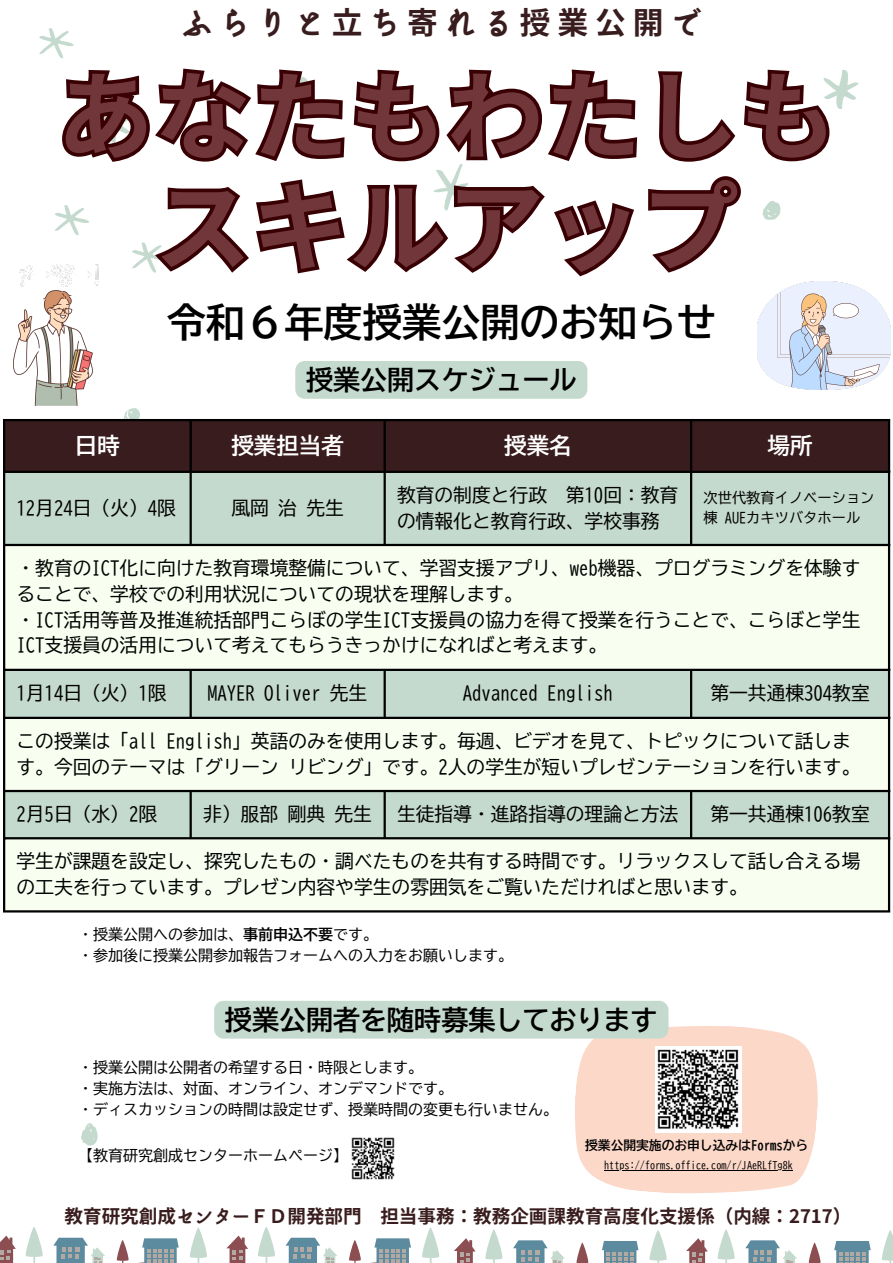
<style>
.page{position:relative;width:893px;height:1263px;background:#fff}
.page>*{position:absolute;margin:0;border:0;box-sizing:border-box;transform-origin:0 0}
.t1{font:700 97.5px/110.9px "Noto Sans CJ Ksc";color:#71363a;text-align:center}
.t2{font:700 39.22px "BIZUD Gothic";color:#000}
.t3{font:700 30.83px "irohakaku C";letter-spacing:.22em;color:#391c1d}
.t4{font:700 27.08px "BIZUD Gothic";color:#000}
.t5{font:700 22.5px "BIZUD Gothic";color:#fff}
.t6{font:18.75px/25.9px "BIZUD Gothic";color:#000}
.t7{font:700 18.6px "irohakaku C";color:#391c1d}
.t8{font:15px "BIZUD Gothic";color:#000}
.t9{font:14.25px/19.6px "BIZUD Gothic";color:#000}
.t10{font:700 12.75px "BIZUD Gothic";color:#000}
.t11{font:10.2px "BIZUD Gothic";color:#000}
.s1{font-weight:700}
</style>
<div class="page">
<svg style="left:762px;top:201px;width:18px;height:19px"></svg>
<svg style="left:81px;top:1123px;width:17px;height:22px"></svg>
<svg style="left:124px;top:408px;width:16px;height:11px"></svg>
<svg style="left:833px;top:70px;width:25px;height:39px"></svg>
<svg style="left:132px;top:242px;width:16px;height:27px"></svg>
<svg style="left:436px;top:166px;width:26px;height:7px"></svg>
<svg style="left:39px;top:28px;width:35px;height:30px"></svg>
<svg style="left:717px;top:1229px;width:18px;height:34px"></svg>
<svg style="left:808px;top:1242px;width:13px;height:21px"></svg>
<svg style="left:881px;top:1230px;width:12px;height:33px"></svg>
<svg style="left:686px;top:1238px;width:22px;height:25px"></svg>
<svg style="left:745px;top:1240px;width:52px;height:23px"></svg>
<svg style="left:834px;top:1241px;width:36px;height:22px"></svg>
<svg style="left:485px;top:1229px;width:18px;height:34px"></svg>
<svg style="left:576px;top:1242px;width:13px;height:21px"></svg>
<svg style="left:649px;top:1230px;width:18px;height:33px"></svg>
<svg style="left:0;top:1227px;width:475px;height:36px"></svg>
<svg style="left:513px;top:1240px;width:52px;height:23px"></svg>
<svg style="left:602px;top:1241px;width:36px;height:22px"></svg>
<div style="left:5px;top:421px;width:883px;height:50px;background:#391c1d"></div>
<div style="left:5px;top:473px;width:883px;height:71px;background:#c5dace"></div>
<svg style="left:5px;top:546px;width:883px;height:364px;fill:#f8fff1"></svg>
<hr style="left:3px;top:421px;width:2px;height:489px;background:#000">
<hr style="left:189px;top:421px;width:3px;height:123px;background:#000">
<hr style="left:189px;top:671px;width:3px;height:46px;background:#000">
<hr style="left:189px;top:792px;width:3px;height:45px;background:#000">
<hr style="left:383px;top:421px;width:3px;height:123px;background:#000">
<hr style="left:383px;top:671px;width:3px;height:46px;background:#000">
<hr style="left:383px;top:792px;width:3px;height:45px;background:#000">
<hr style="left:690px;top:421px;width:2px;height:123px;background:#000">
<hr style="left:690px;top:671px;width:2px;height:46px;background:#000">
<hr style="left:690px;top:792px;width:2px;height:45px;background:#000">
<hr style="left:888px;top:421px;width:2px;height:489px;background:#000">
<hr style="left:3px;top:419px;width:887px;height:2px;background:#000">
<hr style="left:3px;top:471px;width:887px;height:2px;background:#000">
<hr style="left:3px;top:544px;width:887px;height:2px;background:#000">
<hr style="left:3px;top:669px;width:887px;height:2px;background:#000">
<hr style="left:3px;top:717px;width:887px;height:2px;background:#000">
<hr style="left:3px;top:790px;width:887px;height:2px;background:#000">
<hr style="left:3px;top:837px;width:887px;height:2px;background:#000">
<hr style="left:3px;top:910px;width:887px;height:2px;background:#000">
<img style="left:14px;top:265px;width:85px;height:140px">
<img style="left:757px;top:281px;width:133px;height:108px">
<svg style="left:568px;top:1014px;width:250px;height:180px;fill:#fcd8c9"></svg>
<img style="left:655px;top:1047px;width:87px;height:85px">
<hr style="left:604px;top:1170px;width:189px;height:1px;background:#000">
<svg style="left:62px;top:68px;width:771px;height:98px"></svg>
<svg style="left:148px;top:173px;width:593px;height:104px"></svg>
<div style="left:295px;top:361px;width:292px;height:38px;background:#c5dace"></div>
<div style="left:214px;top:1001px;width:454px;height:37px;background:#c5dace;border-radius:9px"></div>
<img style="left:351px;top:1137px;width:44px;height:43px">
<svg style="left:55px;top:205px;width:34px;height:30px"></svg>
<p class="t3" style="left:181px;top:1px;width:521px">ふらりと立ち寄れる授業公開で</p>
<p class="t1" style="left:56px;top:56px;width:781px">あなたもわたしもスキルアップ</p>
<p class="t2" style="left:167px;top:303px;width:551px">令和６年度授業公開のお知らせ</p>
<p class="t4" style="left:306px;top:366px;width:272px">授業公開スケジュール</p>
<h3 class="t5" style="left:75px;top:435px;width:46px">日時</h3>
<p class="t5" style="left:231px;top:435px;width:114px">授業担当者</p>
<h1 class="t5" style="left:504px;top:435px;width:69px">授業名</h1>
<p class="t5" style="left:767px;top:435px;width:46px">場所</p>
<p class="t6" style="left:397px;top:482px;width:283px">教育の制度と行政 第10回：教育の情報化と教育行政、学校事務</p>
<p class="t9" style="left:703px;top:488px;width:172px">次世代教育イノベーション棟 AUEカキツバタホール</p>
<p class="t6" style="left:17px;top:555px;width:845px">・教育のICT化に向けた教育環境整備について、学習支援アプリ、web機器、プログラミングを体験す</p>
<p class="t6" style="left:17px;top:581px;width:508px">ることで、学校での利用状況についての現状を理解します。</p>
<p class="t6" style="left:17px;top:606px;width:845px">・ICT活用等普及推進統括部門こらぼの学生ICT支援員の協力を得て授業を行うことで、こらぼと学生</p>
<p class="t6" style="left:17px;top:632px;width:592px">ICT支援員の活用について考えてもらうきっかけになればと考えます。</p>
<h2 class="t6" style="left:17px;top:680px;width:151px">1月14日（火）1限</h2>
<h4 class="t6" style="left:208px;top:680px;width:161px">MAYER Oliver 先生</h4>
<p class="t6" style="left:463px;top:680px;width:151px">Advanced English</p>
<p class="t6" style="left:710px;top:680px;width:161px">第一共通棟304教室</p>
<p class="t6" style="left:17px;top:728px;width:845px">この授業は「all English」英語のみを使用します。毎週、ビデオを見て、トピックについて話します。今回のテーマは「グリーンリビング」です。2人の学生が短いプレゼンテーションを行います。</p>
<p class="t6" style="left:17px;top:801px;width:142px">2月5日（水）2限</p>
<p class="t6" style="left:203px;top:801px;width:170px">非）服部剛典先生</p>
<p class="t6" style="left:397px;top:801px;width:283px">生徒指導・進路指導の理論と方法</p>
<p class="t6" style="left:710px;top:801px;width:161px">第一共通棟106教室</p>
<p class="t6" style="left:17px;top:848px;width:845px">学生が課題を設定し、探究したもの・調べたものを共有する時間です。リラックスして話し合える場の工夫を行っています。プレゼン内容や学生の雰囲気をご覧いただければと思います。</p>
<p class="t6" style="left:17px;top:494px;width:161px">12月24日（火）4限</p>
<p class="t6" style="left:231px;top:494px;width:114px">風岡治先生</p>
<p class="t8" style="left:78px;top:926px;width:301px">・授業公開への参加は、<span class="s1">事前申込不要</span>です。</p>
<p class="t8" style="left:78px;top:947px;width:436px">・参加後に授業公開参加報告フォームへの入力をお願いします。</p>
<p class="t4" style="left:225px;top:1006px;width:434px">授業公開者を随時募集しております</p>
<p class="t8" style="left:78px;top:1060px;width:346px">・授業公開は公開者の希望する日・時限とします。</p>
<p class="t8" style="left:78px;top:1081px;width:376px">・実施方法は、対面、オンライン、オンデマンドです。</p>
<p class="t8" style="left:78px;top:1101px;width:481px">・ディスカッションの時間は設定せず、授業時間の変更も行いません。</p>
<p class="t8" style="left:78px;top:1148px;width:271px">【教育研究創成センターホームページ】</p>
<p class="t10" style="left:585px;top:1139px;width:225px">授業公開実施のお申し込みはFormsから</p>
<p class="t11" style="left:604px;top:1160px;width:190px">https://forms.office.com/r/JAeRLfTg8k</p>
<p class="t7" style="left:65px;top:1203px;width:788px">教育研究創成センターＦＤ開発部門 担当事務：教務企画課教育高度化支援係（内線：2717）</p>
</div>
